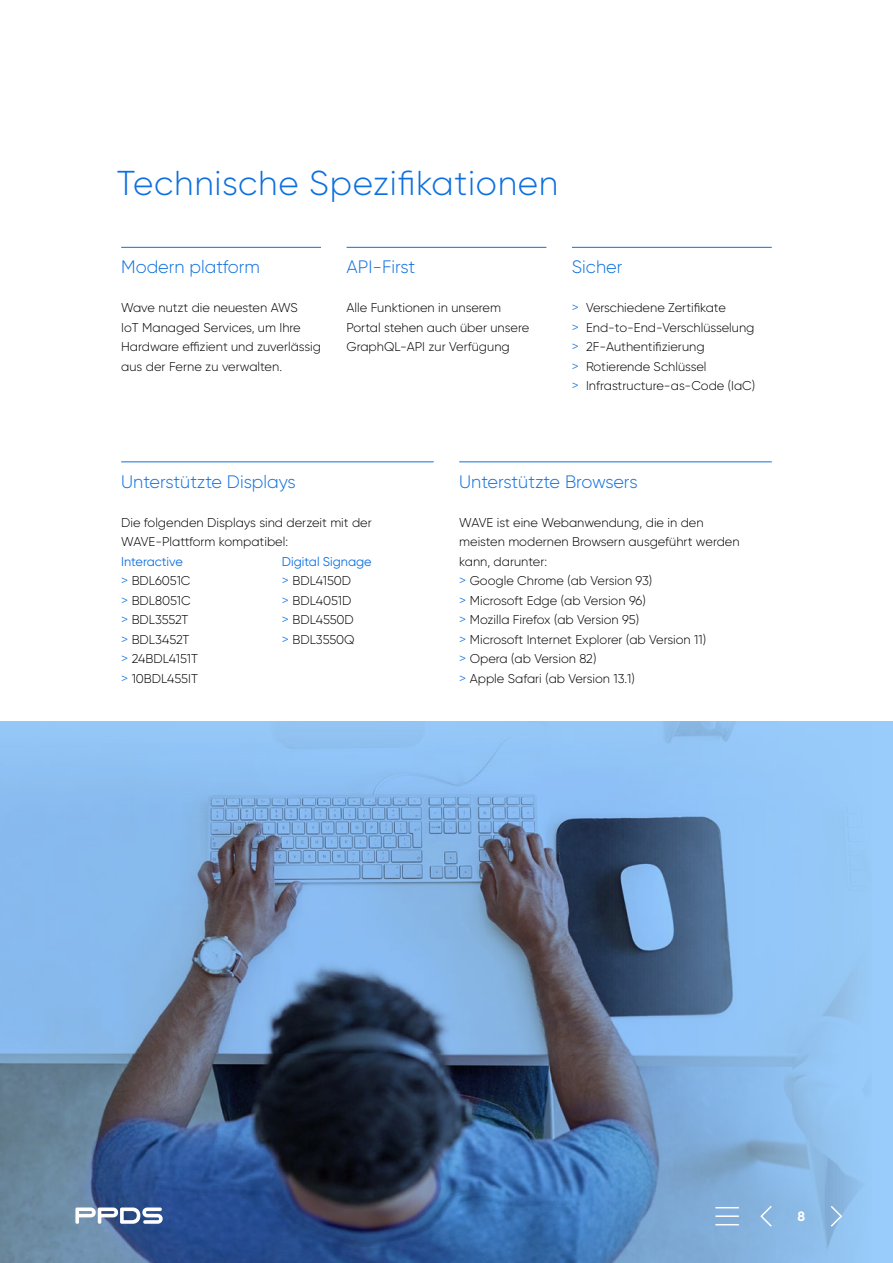
<style>
.page{position:relative;width:893px;height:1263px;background:#fff}
.page>*{position:absolute;margin:0;border:0;box-sizing:border-box;transform-origin:0 0}
.t1{font:300 34.5px "Gilroy";letter-spacing:.02em;color:#0d70e0}
.t2{font:300 18px "Gilroy";color:#0d70e0}
.t3{font:700 13.5px "Gilroy";color:#fff}
.t4{font:300 12.75px/19.5px "Gilroy";color:#000}
.s1{font-size:13.5px;color:#0d70e0}
.s2{font-weight:400;color:#0d70e0}
</style>
<div class="page">
<img style="left:0;top:722px;width:893px;height:541px">
<svg style="left:759px;top:1204px;width:14px;height:24px"></svg>
<svg style="left:829px;top:1204px;width:14px;height:24px"></svg>
<svg style="left:715px;top:1207px;width:24px;height:1px"></svg>
<hr style="left:715px;top:1215px;width:24px;height:2px;background:#fff">
<svg style="left:715px;top:1224px;width:24px;height:1px"></svg>
<hr style="left:121px;top:462px;width:313px;height:1px;background:#0d70e0">
<hr style="left:459px;top:462px;width:313px;height:1px;background:#0d70e0">
<hr style="left:121px;top:247px;width:200px;height:1px;background:#0d70e0">
<hr style="left:347px;top:247px;width:199px;height:1px;background:#0d70e0">
<hr style="left:572px;top:247px;width:200px;height:1px;background:#0d70e0">
<svg style="left:75px;top:1207px;width:88px;height:17px"></svg>
<h1 class="t1" style="left:117px;top:162px;width:443px">Technische Spezifikationen</h1>
<h2 class="t2" style="left:121px;top:256px;width:140px">Modern platform</h2>
<p class="t4" style="left:121px;top:298px;width:201px">Wave nutzt die neuesten AWS<br>IoT Managed Services, um Ihre<br>Hardware effizient und zuverlässig aus der Ferne zu verwalten.</p>
<h2 class="t2" style="left:347px;top:256px;width:70px">API-First</h2>
<p class="t4" style="left:347px;top:298px;width:184px">Alle Funktionen in unserem<br>Portal stehen auch über unsere<br>GraphQL-API zur Verfügung</p>
<h2 class="t2" style="left:572px;top:256px;width:52px">Sicher</h2>
<p class="t4" style="left:572px;top:298px;width:185px"><span class="s1">&gt;</span> Verschiedene Zertifikate<br><span class="s1">&gt;</span> End-to-End-Verschlüsselung <span class="s1">&gt;</span> 2F-Authentifizierung<br><span class="s1">&gt;</span> Rotierende Schlüssel<br><span class="s1">&gt;</span> Infrastructure-as-Code (IaC)</p>
<h2 class="t2" style="left:121px;top:470px;width:176px">Unterstützte Displays</h2>
<p class="t4" style="left:121px;top:512px;width:252px">Die folgenden Displays sind derzeit mit der<br>WAVE-Plattform kompatibel:</p>
<p class="t4" style="left:121px;top:551px;width:78px"><span class="s2">Interactive<br></span><span class="s1">&gt;</span> BDL6051C <span class="s1">&gt;</span> BDL8051C <span class="s1">&gt;</span> BDL3552T <span class="s1">&gt;</span> BDL3452T <span class="s1">&gt;</span> 24BDL4151T <span class="s1">&gt;</span> 10BDL455IT</p>
<p class="t4" style="left:282px;top:551px;width:91px"><span class="s2">Digital Signage </span><span class="s1">&gt;</span> BDL4150D<br><span class="s1">&gt;</span> BDL4051D<br><span class="s1">&gt;</span> BDL4550D<br><span class="s1">&gt;</span> BDL3550Q</p>
<h2 class="t2" style="left:459px;top:470px;width:180px">Unterstützte Browsers</h2>
<p class="t4" style="left:459px;top:512px;width:282px">WAVE ist eine Webanwendung, die in den meisten modernen Browsern ausgeführt werden kann, darunter:<br><span class="s1">&gt;</span> Google Chrome (ab Version 93)<br><span class="s1">&gt;</span> Microsoft Edge (ab Version 96)<br><span class="s1">&gt;</span> Mozilla Firefox (ab Version 95)<br><span class="s1">&gt;</span> Microsoft Internet Explorer (ab Version 11)<br><span class="s1">&gt;</span> Opera (ab Version 82)<br><span class="s1">&gt;</span> Apple Safari (ab Version 13.1)</p>
<p class="t3" style="left:797px;top:1208px;width:9px">8</p>
</div>
